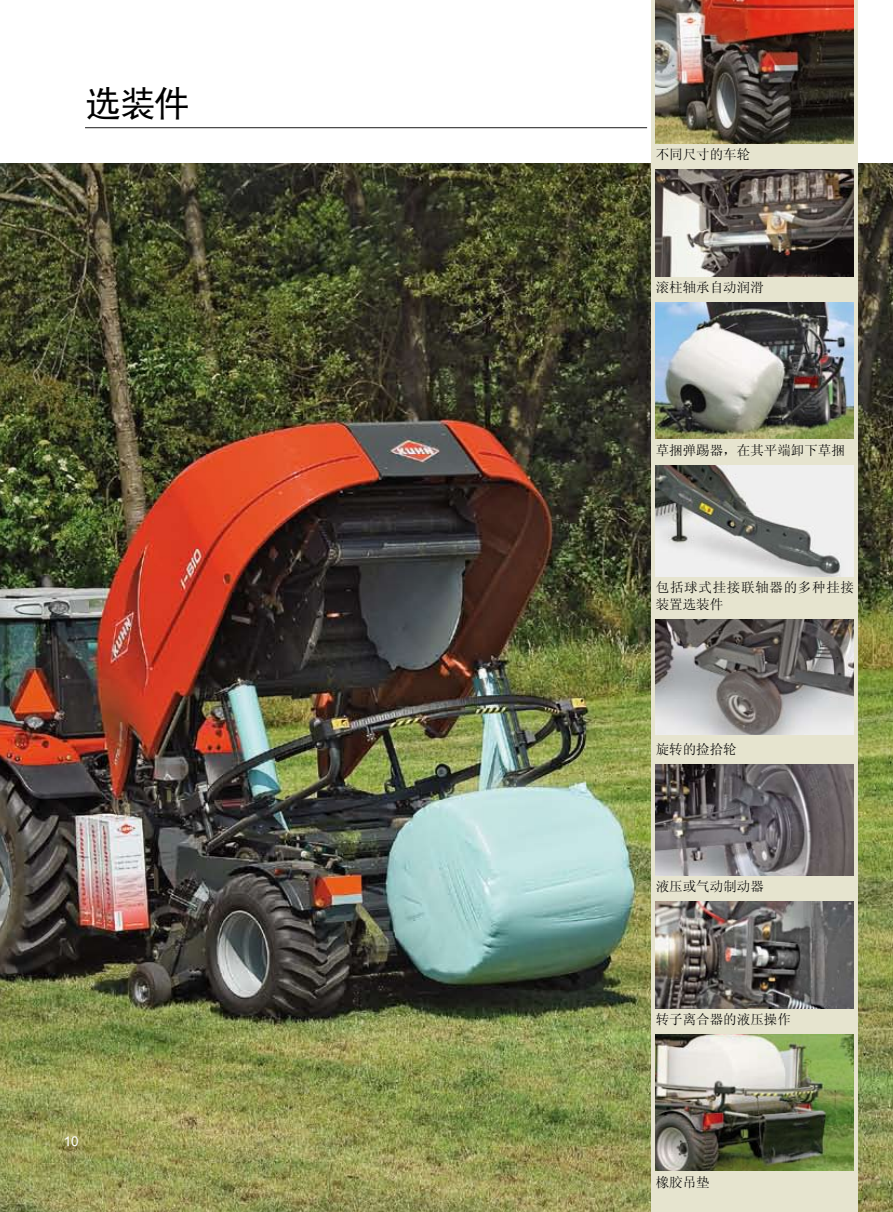
<style>
.page{position:relative;width:893px;height:1212px;background:#fff}
.page>*{position:absolute;margin:0;border:0;box-sizing:border-box;transform-origin:0 0}
.t1{font:36px "Sim Hei";color:#000}
.t2{font:13.5px "Sim Sun";color:#000}
.t3{font:13.5px/16.5px "Sim Sun";letter-spacing:.055em;color:#000}
.t4{font:13.5px "Arial";color:#fff}
</style>
<div class="page">
<img style="left:0;top:163px;width:893px;height:1049px">
<div style="left:652px;top:0;width:206px;height:1212px;background:#e6e4cf"></div>
<hr style="left:85px;top:127px;width:562px;height:1px;background:#000">
<img style="left:656px;top:0;width:198px;height:143px">
<img style="left:656px;top:466px;width:198px;height:110px">
<img style="left:656px;top:303px;width:198px;height:136px">
<img style="left:656px;top:170px;width:198px;height:106px">
<img style="left:656px;top:619px;width:198px;height:115px">
<img style="left:656px;top:902px;width:198px;height:106px">
<img style="left:656px;top:1035px;width:198px;height:136px">
<img style="left:656px;top:765px;width:198px;height:110px">
<h1 class="t1" style="left:85px;top:85px;width:106px">选装件</h1>
<p class="t4" style="left:64px;top:1132px;width:17px">10</p>
<p class="t2" style="left:656px;top:148px;width:96px">不同尺寸的车轮</p>
<p class="t2" style="left:656px;top:281px;width:109px">滚柱轴承自动润滑</p>
<p class="t2" style="left:656px;top:443px;width:190px">草捆弹踢器，在其平端卸下草捆</p>
<p class="t3" style="left:656px;top:579px;width:200px">包括球式挂接联轴器的多种挂接装置选装件</p>
<p class="t2" style="left:656px;top:742px;width:82px">旋转的捡拾轮</p>
<p class="t2" style="left:656px;top:879px;width:109px">液压或气动制动器</p>
<p class="t2" style="left:656px;top:1012px;width:136px">转子离合器的液压操作</p>
<p class="t2" style="left:656px;top:1175px;width:55px">橡胶吊垫</p>
</div>
